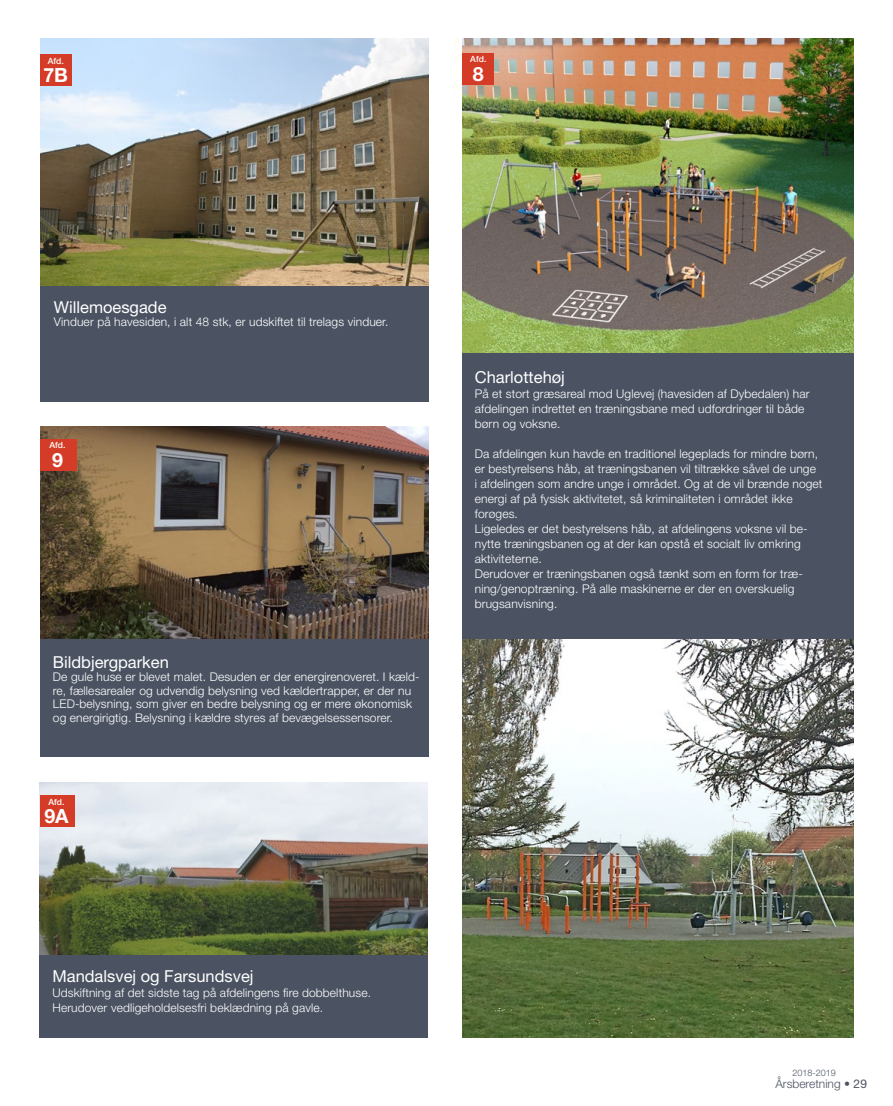
<style>
.page{position:relative;width:893px;height:1106px;background:#fff}
.page>*{position:absolute;margin:0;border:0;box-sizing:border-box;transform-origin:0 0}
.t1{font:700 19.65px "Helvetica Neue";color:#fff}
.t2{font:16.5px "Helvetica Neue";color:#fff}
.t3{font:300 12px/15px "Helvetica Neue";letter-spacing:.01em;color:#fff}
.t4{font:300 12px "Helvetica Neue";color:#4b5362}
.t5{font:300 9px "Helvetica Neue";color:#4b5362}
.t6{font:500 8.55px "Helvetica Neue";color:#fff}
.s1{font-weight:400}
</style>
<div class="page">
<img style="left:462px;top:639px;width:392px;height:398px">
<div style="left:462px;top:341px;width:391px;height:298px;background:#4b5362"></div>
<div style="left:40px;top:276px;width:388px;height:126px;background:#4b5362"></div>
<img style="left:40px;top:38px;width:388px;height:247px">
<img style="left:463px;top:38px;width:391px;height:314px">
<div style="left:40px;top:55px;width:31px;height:31px;background:#d53c27"></div>
<div style="left:462px;top:53px;width:32px;height:32px;background:#d53c27"></div>
<div style="left:39px;top:830px;width:388px;height:207px;background:#4b5362"></div>
<img style="left:39px;top:782px;width:388px;height:173px">
<div style="left:40px;top:795px;width:34px;height:31px;background:#d53c27"></div>
<div style="left:40px;top:639px;width:388px;height:117px;background:#4b5362"></div>
<img style="left:40px;top:426px;width:388px;height:213px">
<div style="left:40px;top:439px;width:37px;height:31px;background:#d53c27"></div>
<p class="t6" style="left:48px;top:56px;width:18px">Afd.</p>
<h1 class="t1" style="left:43px;top:63px;width:26px">7B</h1>
<p class="t6" style="left:470px;top:54px;width:18px">Afd.</p>
<h1 class="t1" style="left:473px;top:62px;width:12px">8</h1>
<h2 class="t2" style="left:54px;top:297px;width:114px">Willemoesgade</h2>
<p class="t3" style="left:54px;top:314px;width:336px">Vinduer på havesiden, i alt 48 stk, er udskiftet til trelags vinduer.</p>
<p class="t6" style="left:50px;top:440px;width:18px">Afd.</p>
<h1 class="t1" style="left:52px;top:448px;width:12px">9</h1>
<h1 class="t1" style="left:53px;top:448px;width:12px">4</h1>
<h2 class="t2" style="left:53px;top:652px;width:117px">Bildbjergparken</h2>
<p class="t3" style="left:53px;top:670px;width:368px;line-height:13.5px">De gule huse er blevet malet. Desuden er der energirenoveret. I kæld&shy;re, fællesarealer og udvendig belysning ved kældertrapper, er der nu LED-belysning, som giver en bedre belysning og er mere økonomisk og energirigtig. Belysning i kældre styres af bevægelsessensorer.</p>
<p class="t6" style="left:49px;top:796px;width:18px">Afd.</p>
<h1 class="t1" style="left:44px;top:804px;width:26px">9A</h1>
<h2 class="t2" style="left:475px;top:367px;width:92px">Charlottehøj</h2>
<p class="t3" style="left:475px;top:386px;width:336px">På et stort græsareal mod Uglevej (havesiden af Dybedalen) har afdelingen indrettet en træningsbane med udfordringer til både børn og voksne.</p>
<p class="t3" style="left:475px;top:446px;width:349px">Da afdelingen kun havde en traditionel legeplads for mindre børn, er bestyrelsens håb, at træningsbanen vil tiltrække såvel de unge<br>i afdelingen som andre unge i området. Og at de vil brænde noget energi af på fysisk aktivitetet, så kriminaliteten i området ikke forøges.<br>Ligeledes er det bestyrelsens håb, at afdelingens voksne vil be&shy;nytte træningsbanen og at der kan opstå et socialt liv omkring aktiviteterne.<br>Derudover er træningsbanen også tænkt som en form for træ&shy;ning/genoptræning. På alle maskinerne er der en overskuelig brugsanvisning.</p>
<h2 class="t2" style="left:52px;top:966px;width:203px">Mandalsvej og Farsundsvej</h2>
<p class="t3" style="left:52px;top:984px;width:320px">Udskiftning af det sidste tag på afdelingens fire dobbelthuse.<br>Herudover vedligeholdelsesfri beklædning på gavle.</p>
<p class="t5" style="left:792px;top:1067px;width:45px">2018-2019</p>
<p class="t4" style="left:775px;top:1075px;width:93px">Årsberetning • <span class="s1">29</span></p>
</div>
